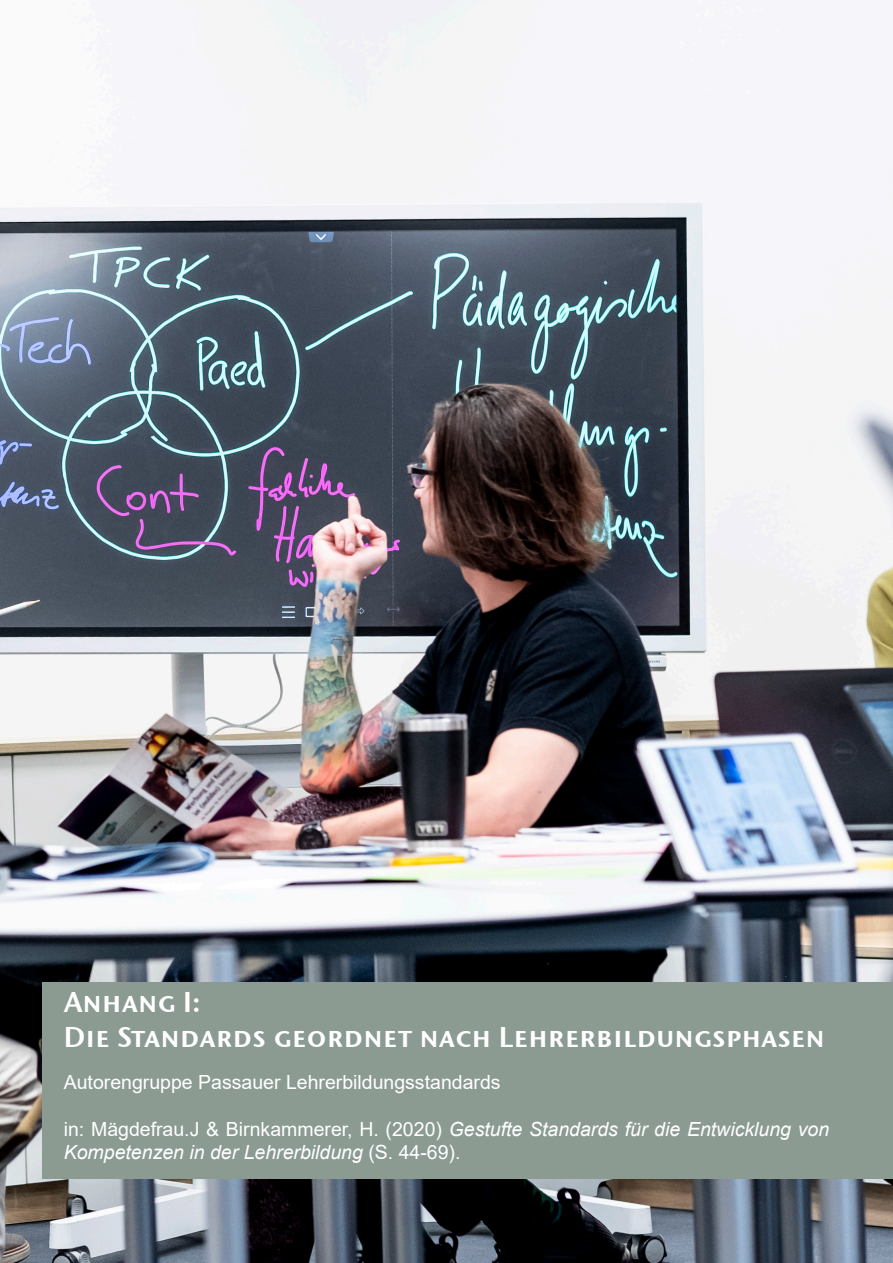
<style>
.page{position:relative;width:893px;height:1263px;background:#fff}
.page>*{position:absolute;margin:0;border:0;box-sizing:border-box;transform-origin:0 0}
.Heading_1{font:28.5px/34.2px "Stone Sans Semi SCITCTT";color:#fff}
.Autoren_Zwischenseit{font:italic 19.5px/23.4px "Arial";color:#fff}
.Standardtext{font:19.5px "Arial";color:#fff}
.s1{font-style:normal}
</style>
<div class="page">
<img style="left:0;top:0;width:893px;height:1263px">
<div style="left:43px;top:983px;width:850px;height:196px;background:#8b9b92"></div>
<p class="Heading_1" style="left:64px;top:985px;width:762px">Anhang I:<br>Die Standards geordnet nach Lehrerbildungsphasen</p>
<p class="Standardtext" style="left:64px;top:1069px;width:438px">Autorengruppe Passauer Lehrerbildungsstandards</p>
<p class="Autoren_Zwischenseit" style="left:64px;top:1118px;width:767px"><span class="s1">in: Mägdefrau.J &amp; Birnkammerer, H. (2020)</span> Gestufte Standards für die Entwicklung von<br>Kompetenzen in der Lehrerbildung <span class="s1">(S. 44-69).</span></p>
</div>
